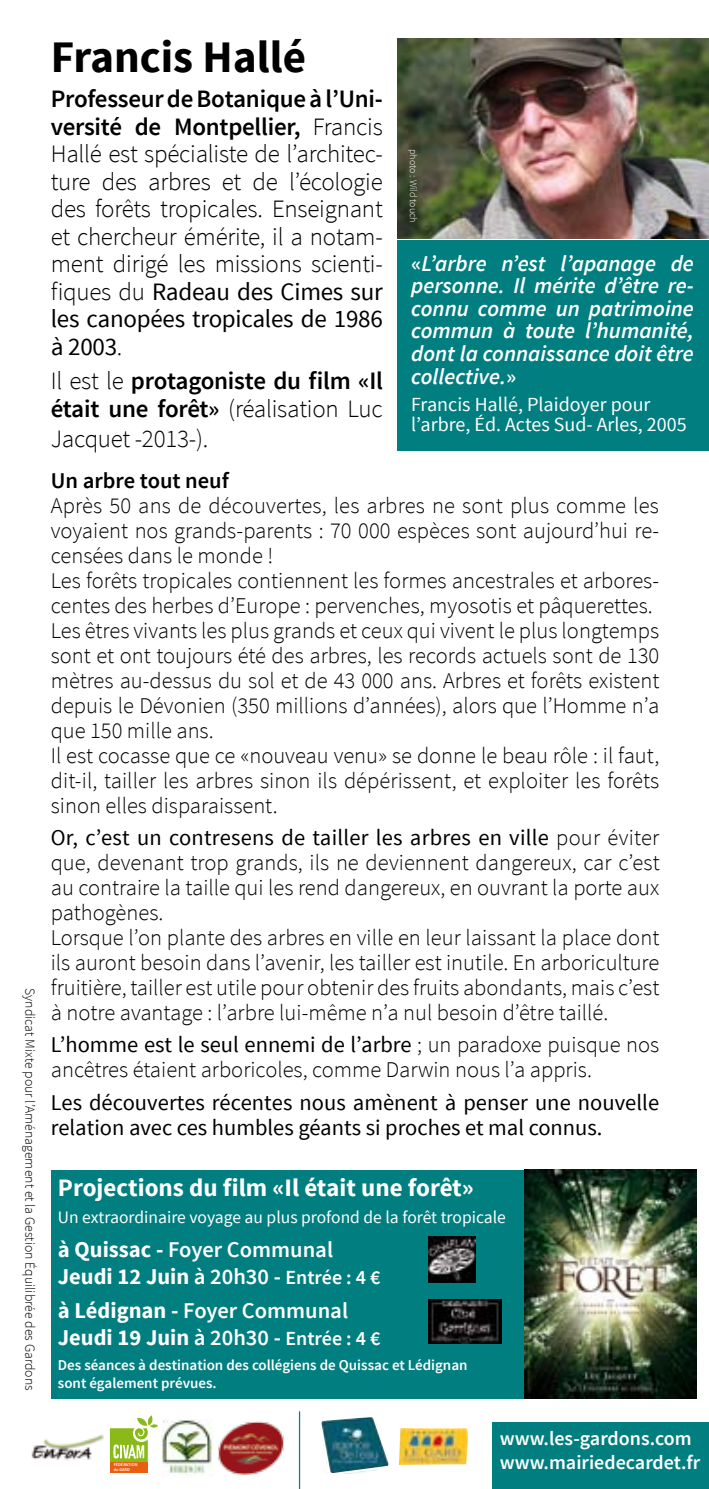
<style>
.page{position:relative;width:709px;height:1489px;background:#fff}
.page>*{position:absolute;margin:0;border:0;box-sizing:border-box;transform-origin:0 0}
.t1{font:700 45px "Source Sans Pro";color:#000}
.t2{font:300 25px/27.5px "Source Sans Pro";letter-spacing:-.01em;color:#000;text-align:justify}
.t3{font:600 25px/27.5px "Source Sans Pro";letter-spacing:-.01em;color:#000}
.t4{font:700 25px "Source Sans Pro";color:#fff}
.t5{font:300 22.5px/25px "Source Sans Pro";color:#000}
.t6{font:italic 600 22.5px/22.5px "Source Sans Pro";color:#fff;text-align:justify}
.t7{font:22.5px/25px "Source Sans Pro";color:#000}
.t8{font:700 22.5px/27px "Source Sans Pro";color:#fff}
.t9{font:600 22.5px "Source Sans Pro";color:#000}
.t10{font:20px/20px "Source Sans Pro";color:#fff}
.t11{font:600 20px/24px "Source Sans Pro";color:#fff}
.t12{font:17.5px "Source Sans Pro";color:#fff}
.t13{font:600 15px/18px "Source Sans Pro";color:#fff}
.t14{font:300 13.75px "Source Sans Pro";color:#000}
.t15{font:300 10px "Source Sans Pro";color:#fff}
.t16{font:600 4.5px/5.2px "Source Sans Pro";color:#fff}
.s1{font-weight:600}
.s2{font-weight:400}
.s3{font-weight:300}
.s4{font-style:normal}
.s5{font-weight:600;font-size:20px}
</style>
<div class="page">
<div style="left:493px;top:1422px;width:216px;height:66px;background:#007e80"></div>
<div style="left:397px;top:240px;width:312px;height:210px;background:#007e80"></div>
<img style="left:397px;top:39px;width:312px;height:199px">
<img style="left:399px;top:1428px;width:69px;height:36px">
<img style="left:321px;top:1417px;width:67px;height:55px">
<img style="left:31px;top:1434px;width:73px;height:26px">
<div style="left:110px;top:1461px;width:38px;height:11px;background:#e95e0f"></div>
<svg style="left:110px;top:1415px;width:48px;height:46px"></svg>
<img style="left:162px;top:1419px;width:50px;height:57px">
<img style="left:218px;top:1421px;width:66px;height:52px">
<hr style="left:299px;top:1411px;width:1px;height:77px;background:#007e80">
<div style="left:51px;top:1170px;width:608px;height:228px;background:#007e80"></div>
<img style="left:524px;top:1169px;width:172px;height:229px">
<img style="left:429px;top:1299px;width:72px;height:44px">
<img style="left:429px;top:1236px;width:46px;height:45px">
<p class="t14" style="left:39px;top:988px;width:404px;rotate:90deg">Syndicat Mixte pour l’Aménagement et la Gestion Équilibrée des Gardons</p>
<h1 class="t1" style="left:51px;top:29px;width:257px">Francis Hallé</h1>
<p class="t2" style="left:51px;top:85px;width:333px"><span class="s1">Professeur de Botanique à l’Uni&shy;versité de Montpellier,</span> Francis Hallé est spécialiste de l’architec&shy;ture des arbres et de l’écologie des forêts tropicales. Enseignant et chercheur émérite, il a notam&shy;ment dirigé les missions scienti&shy;fiques du <span class="s2">Radeau des Cimes sur les canopées tropicales de 1986 à 2003</span>.</p>
<p class="t3" style="left:51px;top:368px;width:333px"><span class="s3">Il est le</span> protagoniste du film «Il était une forêt» <span class="s3">(réalisation Luc</span></p>
<p class="t2" style="left:51px;top:425px;width:159px">Jacquet -2013-).</p>
<p class="t9" style="left:51px;top:466px;width:180px">Un arbre tout neuf</p>
<p class="t5" style="left:51px;top:493px;width:610px">Après 50 ans de découvertes, les arbres ne sont plus comme les voyaient nos grands-parents : 70 000 espèces sont aujourd’hui re&shy;censées dans le monde !<br>Les forêts tropicales contiennent les formes ancestrales et arbores&shy;centes des herbes d’Europe : pervenches, myosotis et pâquerettes.<br>Les êtres vivants les plus grands et ceux qui vivent le plus longtemps sont et ont toujours été des arbres, les records actuels sont de 130 mètres au-dessus du sol et de 43 000 ans. Arbres et forêts existent depuis le Dévonien (350 millions d’années), alors que l’Homme n’a que 150 mille ans.<br>Il est cocasse que ce «nouveau venu» se donne le beau rôle : il faut, dit-il, tailler les arbres sinon ils dépérissent, et exploiter les forêts sinon elles disparaissent.</p>
<p class="t5" style="left:51px;top:825px;width:610px"><span class="s2">Or, c’est un contresens de tailler les arbres en ville</span> pour éviter que, devenant trop grands, ils ne deviennent dangereux, car c’est au contraire la taille qui les rend dangereux, en ouvrant la porte aux pathogènes.<br>Lorsque l’on plante des arbres en ville en leur laissant la place dont ils auront besoin dans l’avenir, les tailler est inutile. En arboriculture fruitière, tailler est utile pour obtenir des fruits abondants, mais c’est à notre avantage : l’arbre lui-même n’a nul besoin d’être taillé.</p>
<p class="t5" style="left:51px;top:1032px;width:610px"><span class="s2">L’homme est le seul ennemi de l’arbre</span> ; un paradoxe puisque nos ancêtres étaient arboricoles, comme Darwin nous l’a appris.</p>
<p class="t7" style="left:51px;top:1089px;width:610px">Les découvertes récentes nous amènent à penser une nouvelle relation avec ces humbles géants si proches et mal connus.</p>
<p class="t15" style="left:419px;top:149px;width:75px;rotate:90deg">photo : Wild touch</p>
<p class="t6" style="left:411px;top:252px;width:284px"><span class="s4">«</span>L’arbre n’est l’apanage de personne. Il mérite d’être re&shy;connu comme un patrimoine commun à toute l’humanité, dont la connaissance doit être collective.<span class="s4">»</span></p>
<p class="t10" style="left:411px;top:394px;width:277px">Francis Hallé, Plaidoyer pour l’arbre, Éd. Actes Sud- Arles, 2005</p>
<p class="t4" style="left:58px;top:1171px;width:417px">Projections du film «Il était une forêt»</p>
<p class="t12" style="left:58px;top:1206px;width:449px">Un extraordinaire voyage au plus profond de la forêt tropicale</p>
<p class="t8" style="left:58px;top:1236px;width:324px">à Quissac - <span class="s1">Foyer Communal<br></span>Jeudi 12 Juin <span class="s1">à 20h30 -</span> <span class="s5">Entrée : 4 €</span></p>
<p class="t8" style="left:58px;top:1297px;width:324px">à Lédignan - <span class="s1">Foyer Communal<br></span>Jeudi 19 Juin <span class="s1">à 20h30 -</span> <span class="s5">Entrée : 4 €</span></p>
<p class="t13" style="left:58px;top:1356px;width:411px">Des séances à destination des collégiens de Quissac et Lédignan sont également prévues.</p>
<p class="t16" style="left:114px;top:1461px;width:25px">FÉDÉRATION du GARD</p>
<p class="t11" style="left:500px;top:1426px;width:202px">www.les-gardons.com www.mairiedecardet.fr</p>
</div>
